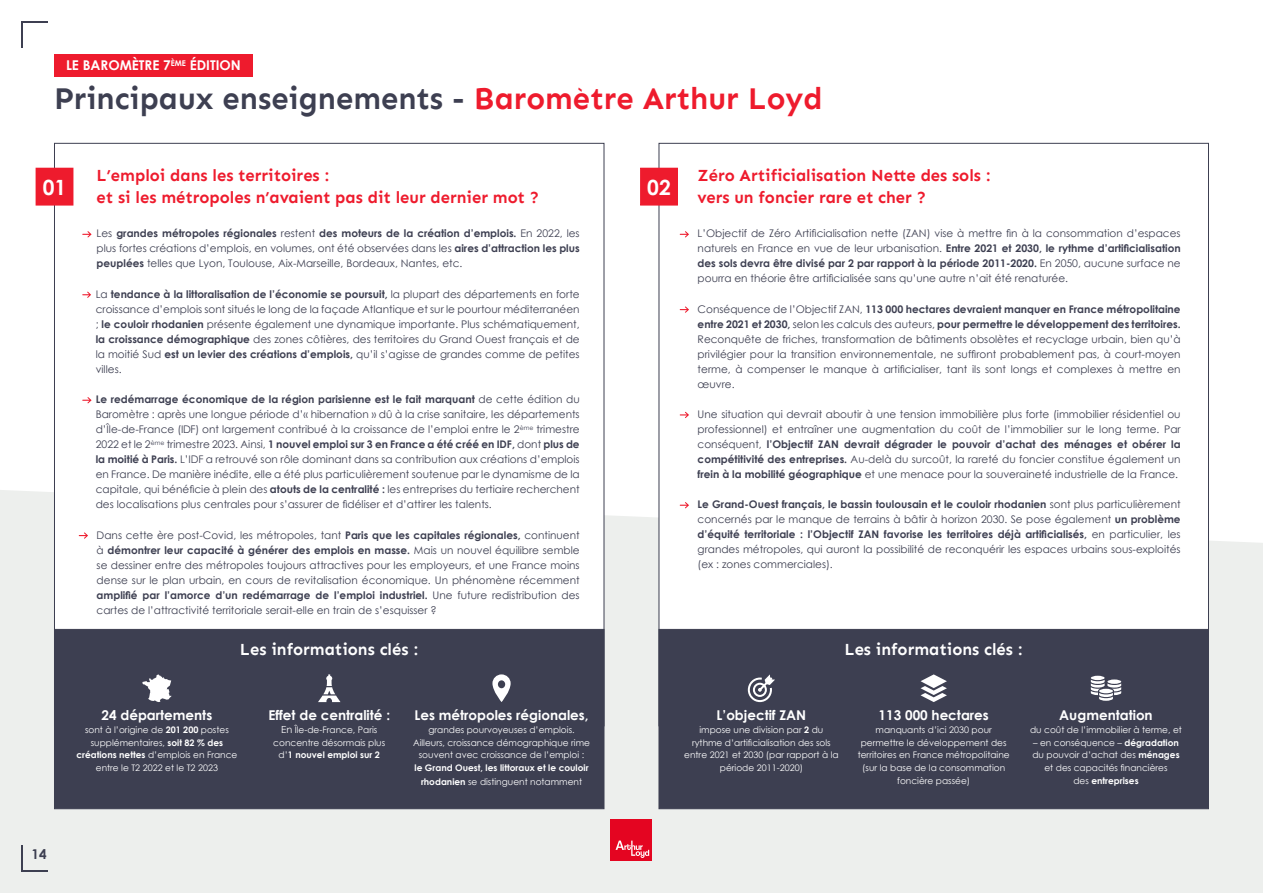
<style>
.page{position:relative;width:1263px;height:893px;background:#fff}
.page>*{position:absolute;margin:0;border:0;box-sizing:border-box;transform-origin:0 0}
.t1{font:700 30.75px "Sen";color:#3d3f51}
.t2{font:700 21px "Century Gothic";color:#fff}
.t3{font:700 16.5px "Sen";color:#ee1b2d}
.t4{font:700 16.5px "Sen";color:#fff}
.t5{font:700 13.5px "Century Gothic";color:#fff}
.t6{font:700 13.5px "Century Gothic";color:#3d3f51}
.t7{font:10.5px/15px "Century Gothic";color:#3d3f51;text-align:justify}
.t8{font:9px/12.8px "Century Gothic";color:#fff;text-align:center}
.t9{font:700 9px "Century Gothic";color:#fff}
.s1{color:#ee1b2d}
.s2{font-weight:700}
.s3{font-size:9.75px}
.s4{font-weight:400}
</style>
<div class="page">
<svg style="left:0;top:489px;width:1263px;height:233px;fill:#edefed"></svg>
<div style="left:0;top:722px;width:1263px;height:171px;background:#edefed"></div>
<hr style="left:21px;top:21px;width:27px;height:2px;background:#3d3f51">
<hr style="left:21px;top:21px;width:2px;height:27px;background:#3d3f51">
<hr style="left:21px;top:845px;width:2px;height:27px;background:#3d3f51">
<hr style="left:21px;top:870px;width:27px;height:2px;background:#3d3f51">
<div style="left:54px;top:54px;width:199px;height:23px;background:#ee1b2d"></div>
<div style="left:610px;top:819px;width:42px;height:42px;background:#e40521"></div>
<svg style="left:615px;top:840px;width:34px;height:18px"></svg>
<div style="left:54px;top:143px;width:550px;height:583px;background:#fff;border:1px solid #3d3f51"></div>
<div style="left:54px;top:629px;width:550px;height:180px;background:#3d3f51"></div>
<div style="left:36px;top:168px;width:37px;height:37px;background:#ee1b2d"></div>
<div style="left:36px;top:168px;width:37px;height:38px;border:1px solid #ee1b2d"></div>
<svg style="left:82px;top:231px;width:10px;height:6px"></svg>
<svg style="left:82px;top:292px;width:9px;height:6px"></svg>
<svg style="left:82px;top:397px;width:10px;height:6px"></svg>
<svg style="left:492px;top:674px;width:19px;height:28px"></svg>
<svg style="left:318px;top:674px;width:22px;height:28px"></svg>
<div style="left:658px;top:143px;width:551px;height:583px;background:#fff;border:1px solid #3d3f51"></div>
<div style="left:658px;top:629px;width:551px;height:180px;background:#3d3f51"></div>
<div style="left:641px;top:168px;width:36px;height:37px;background:#ee1b2d"></div>
<div style="left:640px;top:168px;width:38px;height:38px;border:1px solid #ee1b2d"></div>
<svg style="left:680px;top:231px;width:9px;height:6px"></svg>
<svg style="left:680px;top:306px;width:9px;height:7px"></svg>
<svg style="left:680px;top:412px;width:9px;height:6px"></svg>
<svg style="left:680px;top:502px;width:9px;height:6px"></svg>
<svg style="left:142px;top:674px;width:29px;height:28px"></svg>
<svg style="left:748px;top:674px;width:27px;height:28px"></svg>
<svg style="left:920px;top:674px;width:27px;height:28px"></svg>
<svg style="left:1091px;top:676px;width:30px;height:25px"></svg>
<svg style="left:79px;top:532px;width:9px;height:7px"></svg>
<p class="t5" style="left:66px;top:55px;width:176px">LE BAROMÈTRE 7<sup>ÈME</sup> ÉDITION</p>
<p class="t1" style="left:54px;top:82px;width:770px">Principaux enseignements - <span class="s1">Baromètre Arthur Loyd</span></p>
<p class="t2" style="left:43px;top:171px;width:25px">01</p>
<p class="t3" style="left:97px;top:166px;width:235px">L’emploi dans les territoires :</p>
<p class="t3" style="left:97px;top:188px;width:444px">et si les métropoles n’avaient pas dit leur dernier mot ?</p>
<p class="t7" style="left:97px;top:226px;width:484px">Les <span class="s2">grandes métropoles régionales</span> restent <span class="s2">des moteurs de la création d’emplois.</span> En 2022, les plus fortes créations d’emplois, en volumes, ont été observées dans les <span class="s2">aires d’attraction les plus peuplées</span> telles que Lyon, Toulouse, Aix-Marseille, Bordeaux, Nantes, etc.</p>
<p class="t7" style="left:96px;top:286px;width:485px">La <span class="s2">tendance à la littoralisation de l’économie se poursuit,</span> la plupart des départements en forte croissance d’emplois sont situés le long de la façade Atlantique et sur le pourtour méditerranéen ; <span class="s2">le couloir rhodanien</span> présente également une dynamique importante. Plus schématiquement, <span class="s2">la croissance démographique</span> des zones côtières, des territoires du Grand Ouest français et de la moitié Sud <span class="s2">est un levier des créations d’emplois,</span> qu’il s’agisse de grandes comme de petites villes.</p>
<p class="t7" style="left:96px;top:392px;width:485px"><span class="s2">Le redémarrage économique de la région parisienne est le fait marquant</span> de cette édition du Baromètre : après une longue période d’« hibernation » dû à la crise sanitaire, les départements d’Île-de-France (IDF) ont largement contribué à la croissance de l’emploi entre le 2<sup>ème</sup> trimestre 2022 et le 2<sup>ème</sup> trimestre 2023. Ainsi, <span class="s2">1 nouvel emploi sur 3 en France a été créé en IDF,</span> dont <span class="s2">plus de la moitié à Paris.</span> L’IDF a retrouvé son rôle dominant dans sa contribution aux créations d’emplois en France. De manière inédite, elle a été plus particulièrement soutenue par le dynamisme de la capitale, qui bénéficie à plein des <span class="s2">atouts de la centralité :</span> les entreprises du tertiaire recherchent des localisations plus centrales pour s’assurer de fidéliser et d’attirer les talents.</p>
<p class="t7" style="left:97px;top:527px;width:485px">Dans cette ère post-Covid, les métropoles, tant <span class="s2">Paris que les capitales régionales,</span> continuent à <span class="s2">démontrer leur capacité à générer des emplois en masse.</span> Mais un nouvel équilibre semble se dessiner entre des métropoles toujours attractives pour les employeurs, et une France moins dense sur le plan urbain, en cours de revitalisation économique. Un phénomène récemment <span class="s2">amplifié par l’amorce d’un redémarrage de l’emploi industriel.</span> Une future redistribution des cartes de l’attractivité territoriale serait-elle en train de s’esquisser ?</p>
<p class="t4" style="left:240px;top:640px;width:180px">Les informations clés :</p>
<p class="t5" style="left:102px;top:705px;width:112px">24 départements</p>
<p class="t8" style="left:85px;top:723px;width:145px">sont à l’origine de <span class="s2">201 200</span> postes supplémentaires, <span class="s2">soit 82 % des</span></p>
<p class="t8" style="left:76px;top:749px;width:163px"><span class="s2">créations nettes</span> d’emplois en France entre le T2 2022 et le T2 2023</p>
<p class="t5" style="left:268px;top:705px;width:123px">Effet de centralité :</p>
<p class="t8" style="left:273px;top:723px;width:113px"><span class="s3">En</span> Île-de-France, Paris concentre désormais plus d’<span class="s2">1 nouvel emploi sur 2</span></p>
<p class="t5" style="left:414px;top:705px;width:176px">Les métropoles régionales,</p>
<p class="t8" style="left:413px;top:723px;width:179px">grandes pourvoyeuses d’emplois.<br>Ailleurs, croissance démographique rime souvent avec croissance de l’emploi :<br><span class="s2">le Grand Ouest, les littoraux et le couloir rhodanien</span> se distinguent notamment</p>
<p class="t6" style="left:32px;top:844px;width:17px">14</p>
<p class="t2" style="left:647px;top:171px;width:25px">02</p>
<p class="t3" style="left:698px;top:166px;width:295px">Zéro Artificialisation Nette des sols :</p>
<p class="t3" style="left:698px;top:188px;width:230px">vers un foncier rare et cher ?</p>
<p class="t7" style="left:698px;top:226px;width:485px">L’Objectif de Zéro Artificialisation nette (ZAN) vise à mettre fin à la consommation d’espaces naturels en France en vue de leur urbanisation. <span class="s2">Entre 2021 et 2030, le rythme d’artificialisation des sols devra être divisé par 2 par rapport à la période 2011-2020.</span> En 2050, aucune surface ne pourra en théorie être artificialisée sans qu’une autre n’ait été renaturée.</p>
<p class="t7" style="left:698px;top:301px;width:485px">Conséquence de l’Objectif ZAN, <span class="s2">113 000 hectares devraient manquer en France métropolitaine entre 2021 et 2030,</span> selon les calculs des auteurs, <span class="s2">pour permettre le développement des territoires.<br></span>Reconquête de friches, transformation de bâtiments obsolètes et recyclage urbain, bien qu’à privilégier pour la transition environnementale, ne suffiront probablement pas, à court-moyen terme, à compenser le manque à artificialiser, tant ils sont longs et complexes à mettre en œuvre.</p>
<p class="t7" style="left:698px;top:406px;width:485px">Une situation qui devrait aboutir à une tension immobilière plus forte (immobilier résidentiel ou professionnel) et entraîner une augmentation du coût de l’immobilier sur le long terme. Par conséquent, <span class="s2">l’Objectif ZAN devrait dégrader le pouvoir d’achat des ménages et obérer la compétitivité des entreprises.</span> Au-delà du surcoût, la rareté du foncier constitue également un <span class="s2">frein à la mobilité géographique</span> et une menace pour la souveraineté industrielle de la France.</p>
<p class="t7" style="left:698px;top:497px;width:485px"><span class="s2">Le Grand-Ouest français, le bassin toulousain et le couloir rhodanien</span> sont plus particulièrement concernés par le manque de terrains à bâtir à horizon 2030. Se pose également <span class="s2">un problème d’équité territoriale : l’Objectif ZAN favorise les territoires déjà artificialisés,</span> en particulier, les grandes métropoles, qui auront la possibilité de reconquérir les espaces urbains sous-exploités (ex : zones commerciales).</p>
<p class="t4" style="left:844px;top:640px;width:180px">Les informations clés :</p>
<p class="t5" style="left:717px;top:705px;width:91px">L’objectif ZAN</p>
<p class="t8" style="left:684px;top:723px;width:156px">impose une division par <span class="s2">2</span> du rythme d’artificialisation des sols entre 2021 et 2030 (par rapport à la période 2011-2020)</p>
<p class="t5" style="left:879px;top:705px;width:112px">113 000 hectares</p>
<p class="t8" style="left:858px;top:723px;width:154px">manquants d’ici 2030 pour permettre le développement des territoires en France métropolitaine (sur la base de la consommation foncière passée)</p>
<p class="t5" style="left:1059px;top:705px;width:95px">Augmentation</p>
<p class="t8" style="left:1030px;top:723px;width:153px">du coût de l’immobilier à terme, et</p>
<p class="t8" style="left:1032px;top:736px;width:149px">– en conséquence – <span class="s2">dégradation </span>du pouvoir d’achat des <span class="s2">ménages </span>et des capacités financières</p>
<p class="t9" style="left:1073px;top:774px;width:67px"><span class="s4">des</span> entreprises</p>
</div>
